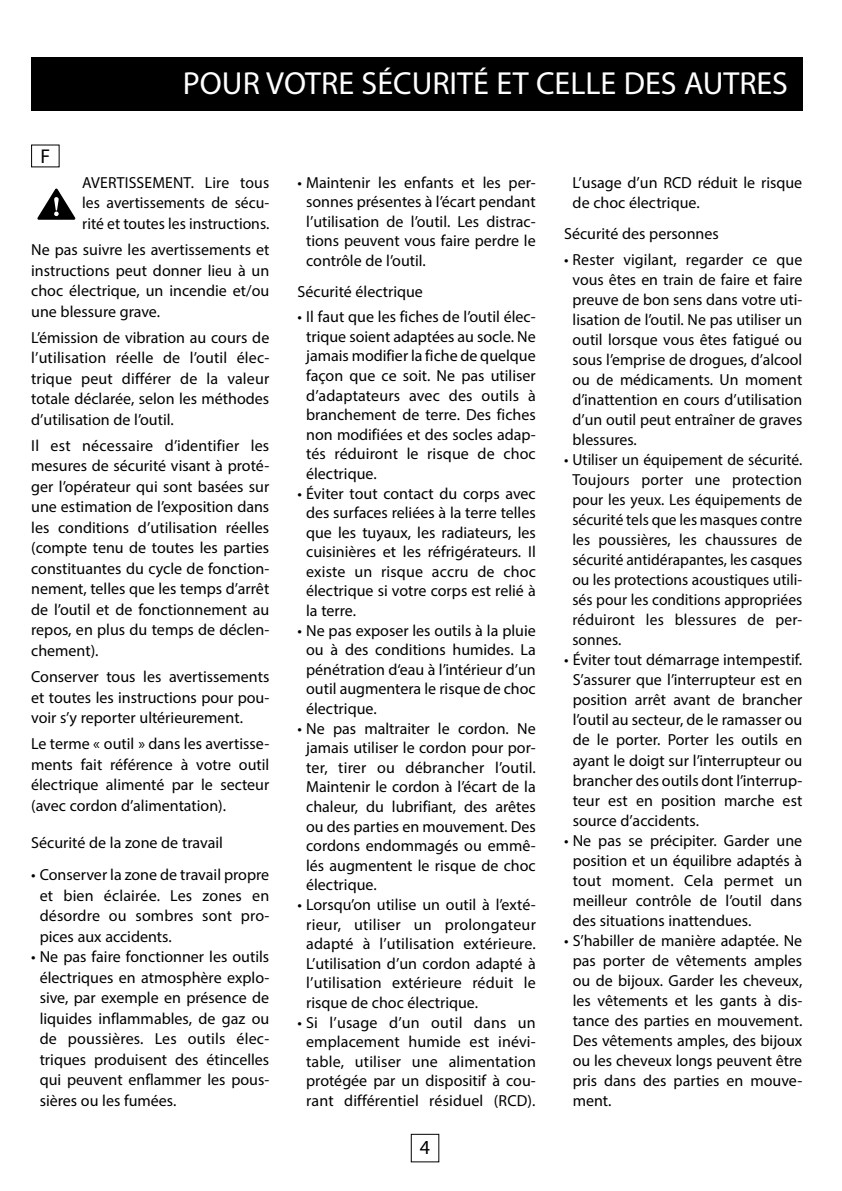
<style>
.page{position:relative;width:842px;height:1191px;background:#fff}
.page>*{position:absolute;margin:0;border:0;box-sizing:border-box;transform-origin:0 0}
.t1{font:32px "Myriad Pro";color:#fff}
.t2{font:20px "Myriad Pro";color:#000}
.t3{font:16px/19.6px "Myriad Pro";color:#000;text-align:justify}
</style>
<div class="page">
<div style="left:411px;top:1134px;width:28px;height:28px;border:1px solid #000"></div>
<div style="left:31px;top:57px;width:771px;height:54px;background:#000"></div>
<svg style="left:37px;top:188px;width:39px;height:32px"></svg>
<p class="t2" style="left:40px;top:144px;width:11px">F</p>
<h1 class="t1" style="left:183px;top:64px;width:607px">POUR VOTRE SÉCURITÉ ET CELLE DES AUTRES</h1>
<p class="t3" style="left:82px;top:172px;width:189px;line-height:20.6px">AVERTISSEMENT. Lire tous les avertissements de sécu&shy;rité et toutes les instructions.</p>
<p class="t3" style="left:31px;top:239px;width:240px;line-height:20.4px">Ne pas suivre les avertissements et instructions peut donner lieu à un choc électrique, un incendie et/ou une blessure grave.</p>
<p class="t3" style="left:31px;top:327px;width:240px;line-height:20.4px">L’émission de vibration au cours de l’utilisation réelle de l’outil élec&shy;trique peut différer de la valeur totale déclarée, selon les méthodes d’utilisation de l’outil.</p>
<p class="t3" style="left:31px;top:435px;width:240px;line-height:20.4px">Il est nécessaire d’identifier les mesures de sécurité visant à proté&shy;ger l’opérateur qui sont basées sur une estimation de l’exposition dans les conditions d’utilisation réelles (compte tenu de toutes les parties constituantes du cycle de fonction&shy;nement, telles que les temps d’arrêt de l’outil et de fonctionnement au repos, en plus du temps de déclen&shy;chement).</p>
<p class="t3" style="left:31px;top:666px;width:240px;line-height:20.4px">Conserver tous les avertissements et toutes les instructions pour pou&shy;voir s’y reporter ultérieurement.</p>
<p class="t3" style="left:31px;top:733px;width:240px;line-height:20.4px">Le terme « outil » dans les avertisse&shy;ments fait référence à votre outil électrique alimenté par le secteur (avec cordon d’alimentation).</p>
<p class="t3" style="left:31px;top:833px;width:193px">Sécurité de la zone de travail</p>
<p class="t3" style="left:40px;top:864px;width:231px;line-height:20.4px;text-indent:-9px">• Conserver la zone de travail propre et bien éclairée. Les zones en désordre ou sombres sont pro&shy;pices aux accidents.</p>
<p class="t3" style="left:40px;top:946px;width:231px;line-height:20.4px;text-indent:-8px">• Ne pas faire fonctionner les outils électriques en atmosphère explo&shy;sive, par exemple en présence de liquides inflammables, de gaz ou de poussières. Les outils élec&shy;triques produisent des étincelles qui peuvent enflammer les pous&shy;sières ou les fumées.</p>
<p class="t3" style="left:306px;top:172px;width:231px;text-indent:-9px">• Maintenir les enfants et les per&shy;sonnes présentes à l’écart pendant l’utilisation de l’outil. Les distrac&shy;tions peuvent vous faire perdre le contrôle de l’outil.</p>
<p class="t3" style="left:298px;top:281px;width:127px">Sécurité électrique</p>
<p class="t3" style="left:306px;top:307px;width:231px;text-indent:-9px">• Il faut que les fiches de l’outil élec&shy;trique soient adaptées au socle. Ne jamais modifier la fiche de quelque façon que ce soit. Ne pas utiliser d’adaptateurs avec des outils à branchement de terre. Des fiches non modifiées et des socles adap&shy;tés réduiront le risque de choc électrique.</p>
<p class="t3" style="left:306px;top:483px;width:231px;text-indent:-9px">• Éviter tout contact du corps avec des surfaces reliées à la terre telles que les tuyaux, les radiateurs, les cuisinières et les réfrigérateurs. Il existe un risque accru de choc électrique si votre corps est relié à la terre.</p>
<p class="t3" style="left:306px;top:620px;width:231px;text-indent:-9px">• Ne pas exposer les outils à la pluie ou à des conditions humides. La pénétration d‘eau à l’intérieur d’un outil augmentera le risque de choc électrique.</p>
<p class="t3" style="left:306px;top:718px;width:231px;text-indent:-9px">• Ne pas maltraiter le cordon. Ne jamais utiliser le cordon pour por&shy;ter, tirer ou débrancher l’outil.<br>Maintenir le cordon à l’écart de la chaleur, du lubrifiant, des arêtes ou des parties en mouvement. Des cordons endommagés ou emmê&shy;lés augmentent le risque de choc électrique.</p>
<p class="t3" style="left:306px;top:894px;width:231px;text-indent:-9px">• Lorsqu’on utilise un outil à l’exté&shy;rieur, utiliser un prolongateur adapté à l’utilisation extérieure.<br>L’utilisation d’un cordon adapté à l’utilisation extérieure réduit le risque de choc électrique.</p>
<p class="t3" style="left:298px;top:1012px;width:240px;text-align:center">• Si l’usage d’un outil dans un emplacement humide est inévi&shy;table, utiliser une alimentation protégée par un dispositif à cou&shy;rant différentiel résiduel (RCD).</p>
<p class="t2" style="left:420px;top:1135px;width:12px">4</p>
<p class="t3" style="left:573px;top:172px;width:231px">L’usage d’un RCD réduit le risque de choc électrique.</p>
<p class="t3" style="left:564px;top:224px;width:156px">Sécurité des personnes</p>
<p class="t3" style="left:573px;top:249px;width:231px;text-indent:-8px">• Rester vigilant, regarder ce que vous êtes en train de faire et faire preuve de bon sens dans votre uti&shy;lisation de l’outil. Ne pas utiliser un outil lorsque vous êtes fatigué ou sous l’emprise de drogues, d’alcool ou de médicaments. Un moment d’inattention en cours d’utilisation d’un outil peut entraîner de graves blessures.</p>
<p class="t3" style="left:572px;top:449px;width:231px;text-indent:-8px">• Utiliser un équipement de sécurité.<br>Toujours porter une protection pour les yeux. Les équipements de sécurité tels que les masques contre les poussières, les chaussures de sécurité antidérapantes, les casques ou les protections acoustiques utili&shy;sés pour les conditions appropriées réduiront les blessures de per&shy;sonnes.</p>
<p class="t3" style="left:573px;top:650px;width:231px;text-indent:-9px">• Éviter tout démarrage intempestif.<br>S’assurer que l’interrupteur est en position arrêt avant de brancher l’outil au secteur, de le ramasser ou de le porter. Porter les outils en ayant le doigt sur l’interrupteur ou brancher des outils dont l’interrup&shy;teur est en position marche est source d’accidents.</p>
<p class="t3" style="left:573px;top:830px;width:231px;text-indent:-9px">• Ne pas se précipiter. Garder une position et un équilibre adaptés à tout moment. Cela permet un meilleur contrôle de l’outil dans des situations inattendues.</p>
<p class="t3" style="left:573px;top:930px;width:231px;text-indent:-9px">• S’habiller de manière adaptée. Ne pas porter de vêtements amples ou de bijoux. Garder les cheveux, les vêtements et les gants à dis&shy;tance des parties en mouvement.<br>Des vêtements amples, des bijoux ou les cheveux longs peuvent être pris dans des parties en mouve&shy;ment.</p>
</div>
